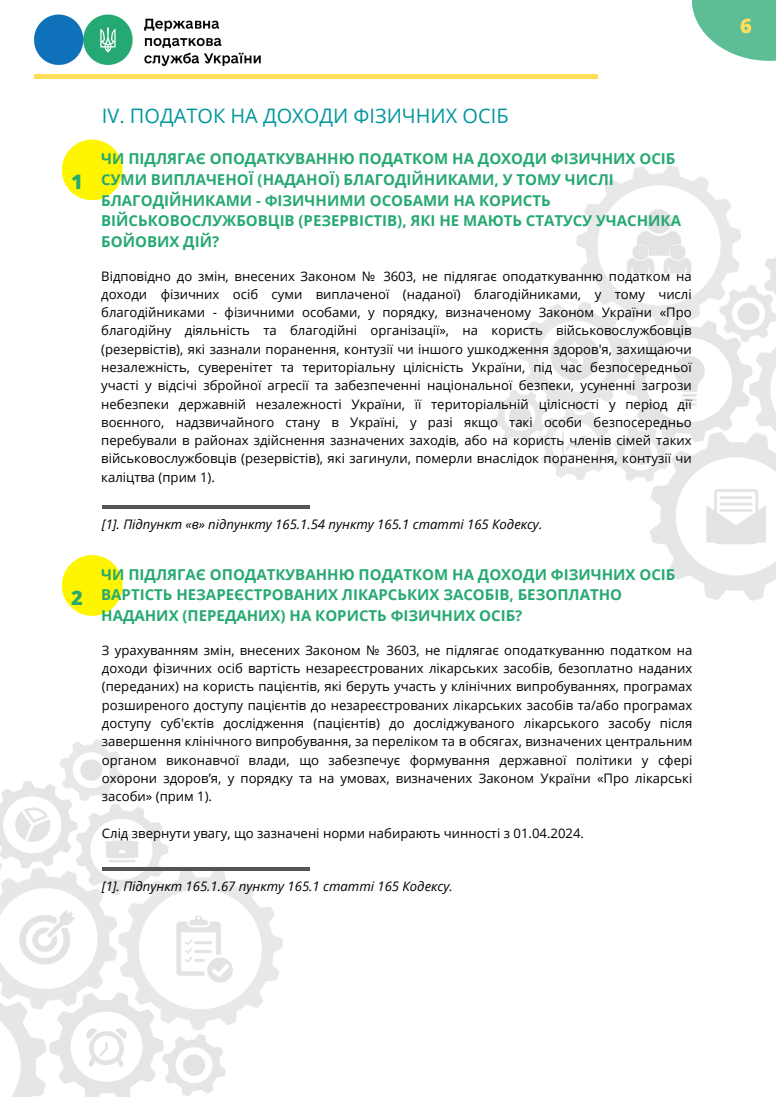
<style>
.page{position:relative;width:776px;height:1097px;background:#fff}
.page>*{position:absolute;margin:0;border:0;box-sizing:border-box;transform-origin:0 0}
.t1{font:20px "Open Sans";color:#03989e}
.t2{font:800 20px "Open Sans";color:#27a972}
.t3{font:800 20px "Open Sans";color:#ffde59}
.t4{font:700 15px/20.6px "Open Sans";color:#27a972}
.t5{font:13.12px/18.2px "Open Sans";color:#000;text-align:justify}
.t6{font:italic 13.12px "Open Sans";color:#000}
</style>
<div class="page">
<hr style="left:282px;top:75px;width:315px;height:4px;background:#ffde59">
<hr style="left:34px;top:75px;width:315px;height:4px;background:#ffde59">
<svg style="left:692px;top:0;width:84px;height:61px;fill:#5dbe95"></svg>
<img style="left:0;top:739px;width:282px;height:358px">
<img style="left:494px;top:166px;width:282px;height:435px">
<img style="left:34px;top:14px;width:227px;height:52px">
<div style="left:62px;top:139px;width:61px;height:61px;background:#fff500;border-radius:50%"></div>
<hr style="left:102px;top:506px;width:207px;height:2px;background:#545454">
<div style="left:62px;top:555px;width:61px;height:61px;background:#fff500;border-radius:50%"></div>
<hr style="left:102px;top:868px;width:207px;height:2px;background:#545454">
<h1 class="t2" style="left:71px;top:168px;width:13px">1</h1>
<h1 class="t2" style="left:71px;top:584px;width:13px">2</h1>
<h1 class="t1" style="left:102px;top:102px;width:408px">ІV. ПОДАТОК НА ДОХОДИ ФІЗИЧНИХ ОСІБ</h1>
<p class="t4" style="left:101px;top:148px;width:581px">ЧИ ПІДЛЯГАЄ ОПОДАТКУВАННЮ ПОДАТКОМ НА ДОХОДИ ФІЗИЧНИХ ОСІБ СУМИ ВИПЛАЧЕНОЇ (НАДАНОЇ) БЛАГОДІЙНИКАМИ, У ТОМУ ЧИСЛІ БЛАГОДІЙНИКАМИ - ФІЗИЧНИМИ ОСОБАМИ НА КОРИСТЬ ВІЙСЬКОВОСЛУЖБОВЦІВ (РЕЗЕРВІСТІВ), ЯКІ НЕ МАЮТЬ СТАТУСУ УЧАСНИКА БОЙОВИХ ДІЙ?</p>
<p class="t5" style="left:101px;top:266px;width:592px">Відповідно до змін, внесених Законом № 3603, не підлягає оподаткуванню податком на доходи фізичних осіб суми виплаченої (наданої) благодійниками, у тому числі благодійниками - фізичними особами, у порядку, визначеному Законом України «Про благодійну діяльність та благодійні організації», на користь військовослужбовців (резервістів), які зазнали поранення, контузії чи іншого ушкодження здоров'я, захищаючи незалежність, суверенітет та територіальну цілісність України, під час безпосередньої участі у відсічі збройної агресії та забезпеченні національної безпеки, усуненні загрози небезпеки державній незалежності України, її територіальній цілісності у період дії воєнного, надзвичайного стану в Україні, у разі якщо такі особи безпосередньо перебували в районах здійснення зазначених заходів, або на користь членів сімей таких військовослужбовців (резервістів), які загинули, померли внаслідок поранення, контузії чи каліцтва (прим 1).</p>
<p class="t6" style="left:102px;top:515px;width:442px">[1]. Підпункт «в» підпункту 165.1.54 пункту 165.1 статті 165 Кодексу.</p>
<p class="t4" style="left:101px;top:564px;width:576px">ЧИ ПІДЛЯГАЄ ОПОДАТКУВАННЮ ПОДАТКОМ НА ДОХОДИ ФІЗИЧНИХ ОСІБ<br>ВАРТІСТЬ НЕЗАРЕЄСТРОВАНИХ ЛІКАРСЬКИХ ЗАСОБІВ, БЕЗОПЛАТНО<br>НАДАНИХ (ПЕРЕДАНИХ) НА КОРИСТЬ ФІЗИЧНИХ ОСІБ?</p>
<p class="t5" style="left:102px;top:641px;width:592px">З урахуванням змін, внесених Законом № 3603, не підлягає оподаткуванню податком на доходи фізичних осіб вартість незареєстрованих лікарських засобів, безоплатно наданих (переданих) на користь пацієнтів, які беруть участь у клінічних випробуваннях, програмах розширеного доступу пацієнтів до незареєстрованих лікарських засобів та/або програмах доступу суб'єктів дослідження (пацієнтів) до досліджуваного лікарського засобу після завершення клінічного випробування, за переліком та в обсягах, визначених центральним органом виконавчої влади, що забезпечує формування державної політики у сфері охорони здоров’я, у порядку та на умовах, визначених Законом України «Про лікарські засоби» (прим 1).</p>
<p class="t5" style="left:102px;top:823px;width:483px">Слід звернути увагу, що зазначені норми набирають чинності з 01.04.2024.</p>
<p class="t6" style="left:102px;top:877px;width:352px">[1]. Підпункт 165.1.67 пункту 165.1 статті 165 Кодексу.</p>
<h1 class="t3" style="left:740px;top:12px;width:13px">6</h1>
</div>
